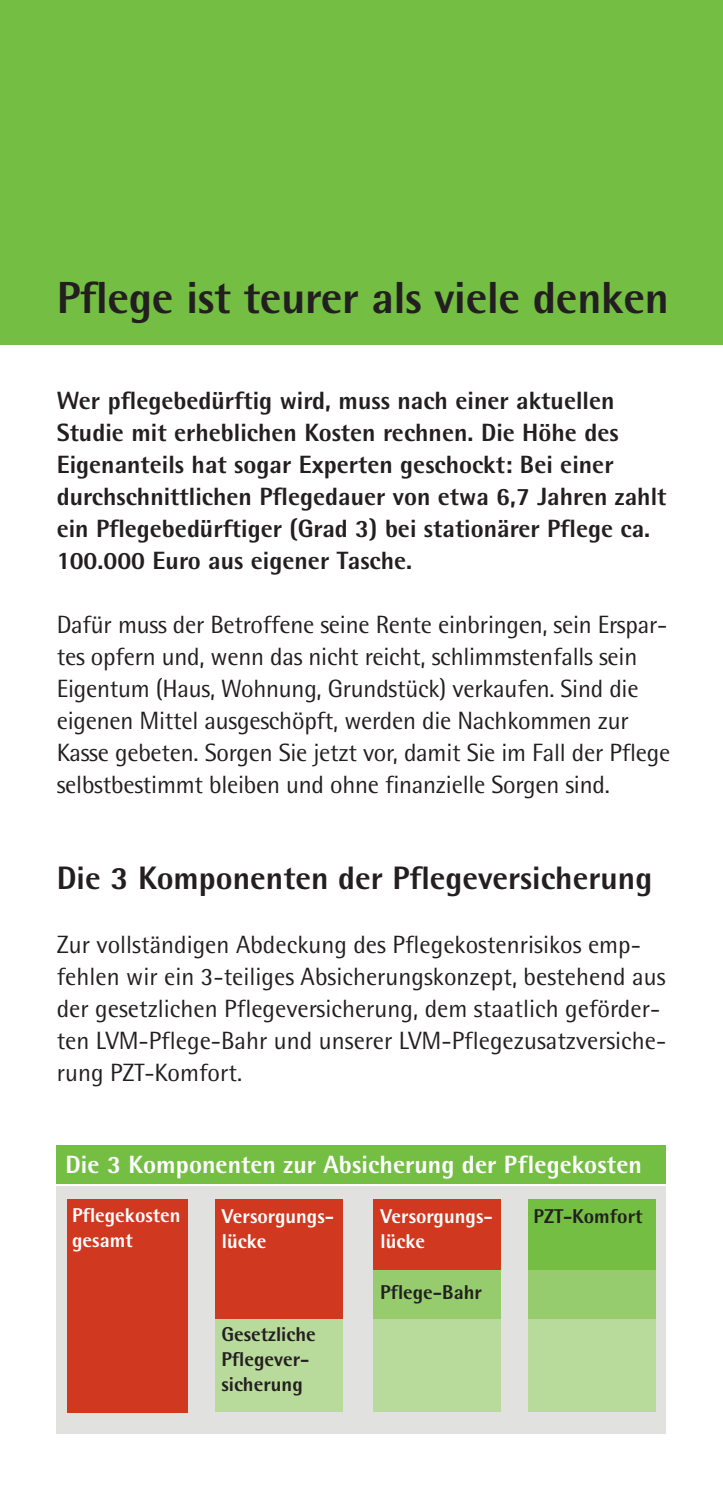
<style>
.page{position:relative;width:723px;height:1489px;background:#fff}
.page>*{position:absolute;margin:0;border:0;box-sizing:border-box;transform-origin:0 0}
.t1{font:800 45px "Lvm Rotis";letter-spacing:-.005em;color:#231f20}
.t2{font:800 32.5px "Lvm Rotis";color:#231f20}
.t3{font:25px/32px "Lvm Rotis";letter-spacing:-.01em;color:#231f20}
.t4{font:800 25px/32px "Lvm Rotis";color:#231f20}
.t5{font:800 25px "Lvm Rotis";letter-spacing:.005em;color:#fff}
.t6{font:800 20px/25px "Lvm Rotis";color:#231f20}
.t7{font:800 20px/25px "Lvm Rotis";color:#fff}
</style>
<div class="page">
<div style="left:0;top:0;width:723px;height:345px;background:#74bf43"></div>
<div style="left:57px;top:1185px;width:609px;height:248px;background:#e1e1df"></div>
<div style="left:57px;top:1145px;width:609px;height:39px;background:#74bf43"></div>
<div style="left:215px;top:1198px;width:128px;height:121px;background:#d03820"></div>
<div style="left:373px;top:1198px;width:127px;height:71px;background:#d03820"></div>
<div style="left:528px;top:1198px;width:128px;height:71px;background:#74bf43"></div>
<div style="left:373px;top:1269px;width:127px;height:50px;background:#96cc6e"></div>
<div style="left:215px;top:1319px;width:128px;height:92px;background:#b8da9b"></div>
<div style="left:373px;top:1319px;width:127px;height:92px;background:#b8da9b"></div>
<div style="left:528px;top:1269px;width:128px;height:50px;background:#96cc6e"></div>
<div style="left:528px;top:1319px;width:128px;height:92px;background:#b8da9b"></div>
<div style="left:67px;top:1198px;width:121px;height:213px;background:#d03820"></div>
<h1 class="t1" style="left:57px;top:269px;width:614px">Pflege ist teurer als viele denken</h1>
<p class="t4" style="left:57px;top:384px;width:611px">Wer pflegebedürftig wird, muss nach einer aktuellen Studie mit erheblichen Kosten rechnen. Die Höhe des Eigenanteils hat sogar Experten geschockt: Bei einer durchschnittlichen Pflegedauer von etwa 6,7 Jahren zahlt ein Pflegebedürftiger (Grad 3) bei stationärer Pflege ca.<br>100.000 Euro aus eigener Tasche.</p>
<p class="t3" style="left:57px;top:608px;width:615px">Dafür muss der Betroffene seine Rente einbringen, sein Erspar&shy;tes opfern und, wenn das nicht reicht, schlimmstenfalls sein Eigentum (Haus, Wohnung, Grundstück) verkaufen. Sind die eigenen Mittel ausgeschöpft, werden die Nachkommen zur Kasse gebeten. Sorgen Sie jetzt vor, damit Sie im Fall der Pflege selbstbestimmt bleiben und ohne finanzielle Sorgen sind.</p>
<h2 class="t2" style="left:57px;top:857px;width:597px">Die 3 Komponenten der Pflegeversicherung</h2>
<p class="t3" style="left:57px;top:928px;width:611px">Zur vollständigen Abdeckung des Pflegekostenrisikos emp&shy;fehlen wir ein 3-teiliges Absicherungskonzept, bestehend aus der gesetzlichen Pflegeversicherung, dem staatlich geförder&shy;ten LVM-Pflege-Bahr und unserer LVM-Pflegezusatzversiche&shy;rung PZT-Komfort.</p>
<p class="t5" style="left:65px;top:1148px;width:578px">Die 3 Komponenten zur Absicherung der Pflegekosten</p>
<p class="t7" style="left:72px;top:1201px;width:110px">Pflegekosten gesamt</p>
<p class="t7" style="left:380px;top:1203px;width:114px">Versorgungs&shy;lücke</p>
<p class="t7" style="left:222px;top:1203px;width:114px">Versorgungs-</p>
<p class="t6" style="left:534px;top:1203px;width:110px">PZT-Komfort</p>
<p class="t7" style="left:222px;top:1228px;width:46px">lücke</p>
<p class="t6" style="left:221px;top:1321px;width:96px">Gesetzliche<br>Pflegever&shy;sicherung</p>
<p class="t6" style="left:380px;top:1279px;width:103px">Pflege-Bahr</p>
</div>
